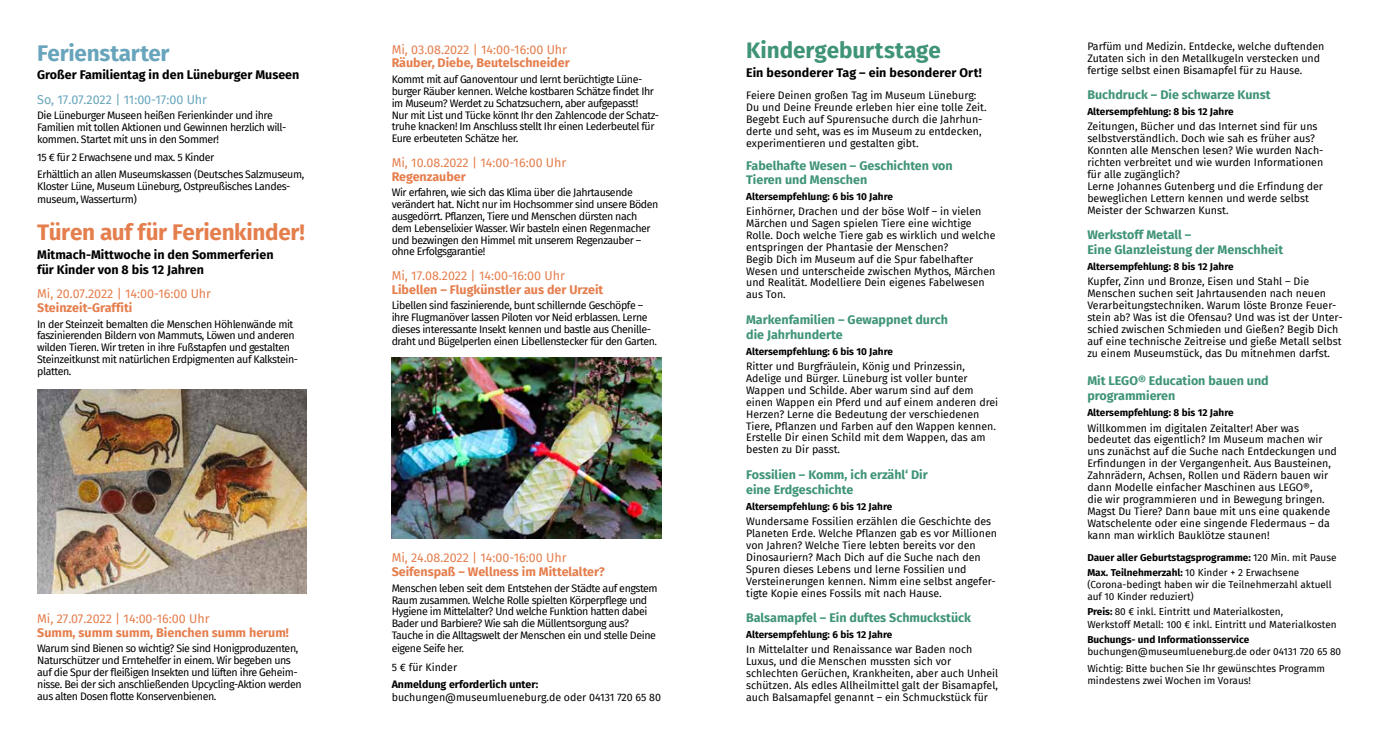
<style>
.page{position:relative;width:1386px;height:745px;background:#fff}
.page>*{position:absolute;margin:0;border:0;box-sizing:border-box;transform-origin:0 0}
.t1{font:700 22.5px "Fira Sans";letter-spacing:-.015em;color:#e57e4d}
.t2{font:700 22.5px "Fira Sans";letter-spacing:-.005em;color:#3f9478}
.t3{font:700 22.5px "Fira Sans";letter-spacing:-.015em;color:#68a5bc}
.t4{font:700 12.5px/15px "Fira Sans";color:#3f9478}
.t5{font:12.5px "Fira Sans";color:#e57e4d}
.t6{font:700 12.5px "Fira Sans";color:#e57e4d}
.t7{font:700 12.5px/15px "Fira Sans";color:#000}
.t8{font:12.5px "Fira Sans";color:#68a5bc}
.t9{font:10.62px/11.9px "Fira Sans";letter-spacing:-.005em;color:#000}
.t10{font:10.62px/11.9px "Fira Sans";letter-spacing:-.04em;color:#000}
.t11{font:700 10.62px "Fira Sans";color:#000}
.t12{font:700 10px/15px "Fira Sans";color:#000}
.t13{font:10px/12px "Fira Sans";color:#000}
.s1{font-weight:400}
.s2{font-weight:700}
</style>
<div class="page">
<img style="left:392px;top:357px;width:269px;height:181px">
<img style="left:37px;top:389px;width:269px;height:204px">
<h1 class="t3" style="left:37px;top:34px;width:134px">Ferienstarter</h1>
<p class="t7" style="left:37px;top:67px;width:264px">Großer Familientag in den Lüneburger Museen</p>
<p class="t8" style="left:37px;top:90px;width:171px">So, 17.07.2022 | 11:00-17:00 Uhr</p>
<p class="t10" style="left:37px;top:109px;width:251px">Die Lüneburger Museen heißen Ferienkinder und ihre<br>Familien mit tollen Aktionen und Gewinnen herzlich will&shy;kommen. Startet mit uns in den Sommer!</p>
<p class="t10" style="left:37px;top:148px;width:268px;line-height:17.5px">15 € für 2 Erwachsene und max. 5 Kinder<br>Erhältlich an allen Museumskassen (Deutsches Salzmuseum,</p>
<p class="t10" style="left:37px;top:180px;width:255px;line-height:12.5px">Kloster Lüne, Museum Lüneburg, Ostpreußisches Landes&shy;museum, Wasserturm)</p>
<h1 class="t1" style="left:37px;top:213px;width:269px">Türen auf für Ferienkinder!</h1>
<p class="t7" style="left:37px;top:246px;width:238px">Mitmach-Mittwoche in den Sommerferien für Kinder von 8 bis 12 Jahren</p>
<p class="t5" style="left:37px;top:284px;width:175px">Mi, 20.07.2022 | 14:00-16:00 Uhr</p>
<p class="t6" style="left:37px;top:297px;width:97px">Steinzeit-Graffiti</p>
<p class="t10" style="left:37px;top:317px;width:262px">In der Steinzeit bemalten die Menschen Höhlenwände mit faszinierenden Bildern von Mammuts, Löwen und anderen wilden Tieren. Wir treten in ihre Fußstapfen und gestalten Steinzeitkunst mit natürlichen Erdpigmenten auf Kalkstein&shy;platten.</p>
<p class="t5" style="left:37px;top:608px;width:174px">Mi, 27.07.2022 | 14:00-16:00 Uhr</p>
<p class="t6" style="left:37px;top:621px;width:253px">Summ, summ summ, Bienchen summ herum!</p>
<p class="t10" style="left:37px;top:641px;width:266px">Warum sind Bienen so wichtig? Sie sind Honigproduzenten, Naturschützer und Erntehelfer in einem. Wir begeben uns auf die Spur der fleißigen Insekten und lüften ihre Geheim&shy;nisse. Bei der sich anschließenden Upcycling-Aktion werden aus alten Dosen flotte Konservenbienen.</p>
<p class="t5" style="left:392px;top:40px;width:177px">Mi, 03.08.2022 | 14:00-16:00 Uhr</p>
<p class="t6" style="left:392px;top:52px;width:179px">Räuber, Diebe, Beutelschneider</p>
<p class="t10" style="left:392px;top:73px;width:269px">Kommt mit auf Ganoventour und lernt berüchtigte Lüne&shy;burger Räuber kennen. Welche kostbaren Schätze findet Ihr im Museum? Werdet zu Schatzsuchern, aber aufgepasst!<br>Nur mit List und Tücke könnt Ihr den Zahlencode der Schatz&shy;truhe knacken! Im Anschluss stellt Ihr einen Lederbeutel für Eure erbeuteten Schätze her.</p>
<p class="t5" style="left:392px;top:153px;width:176px">Mi, 10.08.2022 | 14:00-16:00 Uhr</p>
<p class="t6" style="left:392px;top:165px;width:76px">Regenzauber</p>
<p class="t10" style="left:392px;top:186px;width:268px">Wir erfahren, wie sich das Klima über die Jahrtausende verändert hat. Nicht nur im Hochsommer sind unsere Böden ausgedörrt. Pflanzen, Tiere und Menschen dürsten nach dem Lebenselixier Wasser. Wir basteln einen Regenmacher und bezwingen den Himmel mit unserem Regenzauber – ohne Erfolgsgarantie!</p>
<p class="t5" style="left:392px;top:266px;width:175px">Mi, 17.08.2022 | 14:00-16:00 Uhr</p>
<p class="t6" style="left:392px;top:278px;width:213px">Libellen – Flugkünstler aus der Urzeit</p>
<p class="t10" style="left:392px;top:299px;width:267px">Libellen sind faszinierende, bunt schillernde Geschöpfe – ihre Flugmanöver lassen Piloten vor Neid erblassen. Lerne dieses interessante Insekt kennen und bastle aus Chenille&shy;draht und Bügelperlen einen Libellenstecker für den Garten.</p>
<p class="t5" style="left:392px;top:548px;width:176px">Mi, 24.08.2022 | 14:00-16:00 Uhr</p>
<p class="t6" style="left:392px;top:561px;width:215px">Seifenspaß – Wellness im Mittelalter?</p>
<p class="t10" style="left:392px;top:581px;width:267px">Menschen leben seit dem Entstehen der Städte auf engstem Raum zusammen. Welche Rolle spielten Körperpflege und Hygiene im Mittelalter? Und welche Funktion hatten dabei Bader und Barbiere? Wie sah die Müllentsorgung aus?<br>Tauche in die Alltagswelt der Menschen ein und stelle Deine eigene Seife her.</p>
<p class="t9" style="left:392px;top:660px;width:67px">5 € für Kinder</p>
<p class="t11" style="left:392px;top:675px;width:148px">Anmeldung erforderlich unter:</p>
<p class="t9" style="left:392px;top:690px;width:271px">buchungen@museumlueneburg.de oder 04131 720 65 80</p>
<h1 class="t2" style="left:746px;top:31px;width:196px">Kindergeburtstage</h1>
<p class="t7" style="left:746px;top:64px;width:237px">Ein besonderer Tag – ein besonderer Ort!</p>
<p class="t9" style="left:746px;top:89px;width:242px">Feiere Deinen großen Tag im Museum Lüneburg:<br>Du und Deine Freunde erleben hier eine tolle Zeit.<br>Begebt Euch auf Spurensuche durch die Jahrhun&shy;derte und seht, was es im Museum zu entdecken, experimentieren und gestalten gibt.</p>
<p class="t4" style="left:746px;top:158px;width:208px;line-height:13.8px">Fabelhafte Wesen – Geschichten von<br>Tieren und Menschen</p>
<p class="t12" style="left:746px;top:188px;width:148px">Altersempfehlung: 6 bis 10 Jahre</p>
<p class="t9" style="left:746px;top:205px;width:251px">Einhörner, Drachen und der böse Wolf – in vielen Märchen und Sagen spielen Tiere eine wichtige Rolle. Doch welche Tiere gab es wirklich und welche entspringen der Phantasie der Menschen?<br>Begib Dich im Museum auf die Spur fabelhafter Wesen und unterscheide zwischen Mythos, Märchen und Realität. Modelliere Dein eigenes Fabelwesen aus Ton.</p>
<p class="t4" style="left:746px;top:311px;width:203px">Markenfamilien – Gewappnet durch die Jahrhunderte</p>
<p class="t12" style="left:746px;top:343px;width:148px">Altersempfehlung: 6 bis 10 Jahre</p>
<p class="t9" style="left:746px;top:360px;width:254px">Ritter und Burgfräulein, König und Prinzessin, Adelige und Bürger. Lüneburg ist voller bunter Wappen und Schilde. Aber warum sind auf dem einen Wappen ein Pferd und auf einem anderen drei Herzen? Lerne die Bedeutung der verschiedenen Tiere, Pflanzen und Farben auf den Wappen kennen.<br>Erstelle Dir einen Schild mit dem Wappen, das am besten zu Dir passt.</p>
<p class="t4" style="left:746px;top:466px;width:183px">Fossilien – Komm, ich erzähl‘ Dir eine Erdgeschichte</p>
<p class="t12" style="left:746px;top:497px;width:148px">Altersempfehlung: 6 bis 12 Jahre</p>
<p class="t9" style="left:746px;top:515px;width:252px">Wundersame Fossilien erzählen die Geschichte des Planeten Erde. Welche Pflanzen gab es vor Millionen von Jahren? Welche Tiere lebten bereits vor den Dinosauriern? Mach Dich auf die Suche nach den Spuren dieses Lebens und lerne Fossilien und Versteinerungen kennen. Nimm eine selbst angefer&shy;tigte Kopie eines Fossils mit nach Hause.</p>
<p class="t4" style="left:746px;top:609px;width:226px">Balsamapfel – Ein duftes Schmuckstück</p>
<p class="t12" style="left:746px;top:625px;width:148px">Altersempfehlung: 6 bis 12 Jahre</p>
<p class="t9" style="left:746px;top:643px;width:254px">In Mittelalter und Renaissance war Baden noch Luxus, und die Menschen mussten sich vor schlechten Gerüchen, Krankheiten, aber auch Unheil schützen. Als edles Allheilmittel galt der Bisamapfel, auch Balsamapfel genannt – ein Schmuckstück für</p>
<p class="t9" style="left:1087px;top:40px;width:238px">Parfüm und Medizin. Entdecke, welche duftenden<br>Zutaten sich in den Metallkugeln verstecken und fertige selbst einen Bisamapfel für zu Hause.</p>
<p class="t4" style="left:1087px;top:87px;width:185px">Buchdruck – Die schwarze Kunst</p>
<p class="t12" style="left:1087px;top:103px;width:148px">Altersempfehlung: 8 bis 12 Jahre</p>
<p class="t9" style="left:1087px;top:120px;width:238px">Zeitungen, Bücher und das Internet sind für uns selbstverständlich. Doch wie sah es früher aus?<br>Konnten alle Menschen lesen? Wie wurden Nach&shy;richten verbreitet und wie wurden Informationen für alle zugänglich?<br>Lerne Johannes Gutenberg und die Erfindung der beweglichen Lettern kennen und werde selbst Meister der Schwarzen Kunst.</p>
<p class="t4" style="left:1087px;top:226px;width:197px">Werkstoff Metall –<br>Eine Glanzleistung der Menschheit</p>
<p class="t12" style="left:1087px;top:258px;width:148px">Altersempfehlung: 8 bis 12 Jahre</p>
<p class="t9" style="left:1087px;top:275px;width:256px">Kupfer, Zinn und Bronze, Eisen und Stahl – Die Menschen suchen seit Jahrtausenden nach neuen Verarbeitungstechniken. Warum löste Bronze Feuer&shy;stein ab? Was ist die Ofensau? Und was ist der Unter&shy;schied zwischen Schmieden und Gießen? Begib Dich auf eine technische Zeitreise und gieße Metall selbst zu einem Museumstück, das Du mitnehmen darfst.</p>
<p class="t4" style="left:1087px;top:372px;width:183px">Mit LEGO® Education bauen und programmieren</p>
<p class="t12" style="left:1087px;top:404px;width:148px">Altersempfehlung: 8 bis 12 Jahre</p>
<p class="t9" style="left:1087px;top:421px;width:251px">Willkommen im digitalen Zeitalter! Aber was bedeutet das eigentlich? Im Museum machen wir uns zunächst auf die Suche nach Entdeckungen und Erfindungen in der Vergangenheit. Aus Bausteinen, Zahnrädern, Achsen, Rollen und Rädern bauen wir dann Modelle einfacher Maschinen aus LEGO®,<br>die wir programmieren und in Bewegung bringen.<br>Magst Du Tiere? Dann baue mit uns eine quakende Watschelente oder eine singende Fledermaus – da kann man wirklich Bauklötze staunen!</p>
<p class="t12" style="left:1087px;top:549px;width:251px">Dauer aller Geburtstagsprogramme: <span class="s1">120 Min. mit Pause<br></span>Max. Teilnehmerzahl: <span class="s1">10 Kinder + 2 Erwachsene</span></p>
<p class="t13" style="left:1087px;top:578px;width:246px">(Corona-bedingt haben wir die Teilnehmerzahl aktuell auf 10 Kinder reduziert)</p>
<p class="t13" style="left:1087px;top:604px;width:251px;line-height:12.5px"><span class="s2">Preis:</span> 80 € inkl. Eintritt und Materialkosten,<br>Werkstoff Metall: 100 € inkl. Eintritt und Materialkosten</p>
<p class="t12" style="left:1087px;top:630px;width:163px">Buchungs- und Informationsservice</p>
<p class="t13" style="left:1087px;top:641px;width:255px;line-height:17.5px">buchungen@museumlueneburg.de oder 04131 720 65 80<br>Wichtig: Bitte buchen Sie Ihr gewünschtes Programm</p>
<p class="t13" style="left:1087px;top:674px;width:165px">mindestens zwei Wochen im Voraus!</p>
</div>
